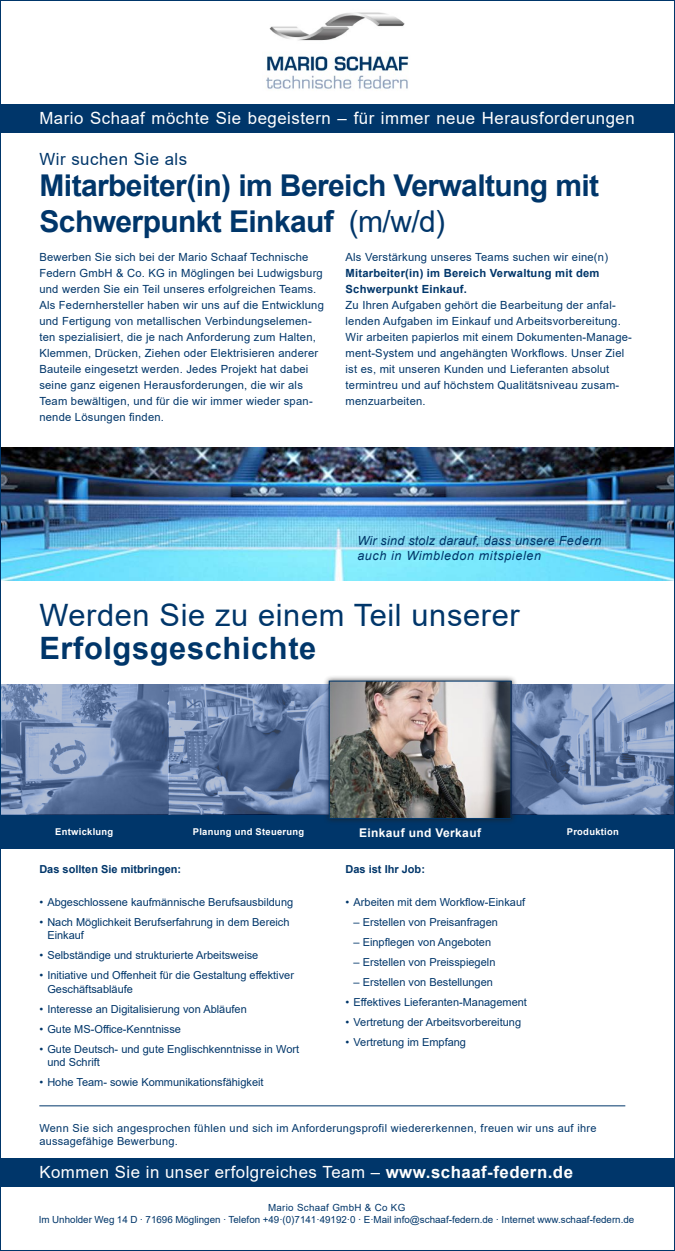
<style>
.page{position:relative;width:675px;height:1251px;background:#fff}
.page>*{position:absolute;margin:0;border:0;box-sizing:border-box;transform-origin:0 0}
.t1{font:30.8px "Arial";letter-spacing:.02em;color:#00366a}
.t2{font:700 30.8px "Arial";letter-spacing:.02em;color:#00366a}
.t3{font:700 30px/36px "Arial";letter-spacing:-.02em;color:#00366a}
.t4{font:16.8px "Arial";letter-spacing:.03em;color:#fff}
.t5{font:16.8px "Arial";letter-spacing:.03em;color:#00366a}
.t6{font:italic 12.6px/15.1px "Arial";letter-spacing:.05em;color:#00366a}
.t7{font:700 12px "Arial";letter-spacing:.03em;color:#fff}
.t8{font:11.2px/16px "Arial";letter-spacing:.02em;color:#00366a}
.t9{font:700 11.2px/16px "Arial";letter-spacing:.02em;color:#00366a}
.t10{font:11px/13.2px "Arial";color:#00366a}
.t11{font:11px/13.2px "Arial";letter-spacing:.03em;color:#00366a}
.t12{font:700 11px "Arial";color:#00366a}
.t13{font:9.8px/11.8px "Arial";color:#00366a;text-align:center}
.t14{font:700 9.4px "Arial";letter-spacing:.03em;color:#fff}
.s1{font-weight:400}
.s2{font-weight:700}
</style>
<div class="page">
<div style="left:0;top:814px;width:674px;height:34px;background:#00366a"></div>
<div style="left:0;top:104px;width:674px;height:29px;background:#00366a"></div>
<img style="left:266px;top:12px;width:143px;height:77px">
<div style="left:0;top:1158px;width:674px;height:28px;background:#00366a"></div>
<hr style="left:39px;top:1105px;width:586px;height:1px;background:#00366a">
<div style="left:323px;top:674px;width:194px;height:150px;background:#221f1f;opacity:.75"></div>
<img style="left:331px;top:682px;width:178px;height:134px">
<div style="left:329px;top:680px;width:182px;height:138px;border:1px solid #00366a"></div>
<svg style="left:2px;top:684px;width:327px;height:130px;background:#6c82a9"></svg>
<svg style="left:511px;top:684px;width:162px;height:130px;background:#778cb2"></svg>
<img style="left:2px;top:447px;width:671px;height:133px">
<h3 class="t4" style="left:39px;top:112px;width:597px">Mario Schaaf möchte Sie begeistern – für immer neue Herausforderungen</h3>
<h3 class="t5" style="left:40px;top:153px;width:149px">Wir suchen Sie als</h3>
<h2 class="t3" style="left:40px;top:170px;width:561px">Mitarbeiter(in) im Bereich Verwaltung mit<br>Schwerpunkt Einkauf <span class="s1">(m/w/d)</span></h2>
<p class="t8" style="left:39px;top:250px;width:286px">Bewerben Sie sich bei der Mario Schaaf Technische Federn GmbH &amp; Co. KG in Möglingen bei Ludwigsburg und werden Sie ein Teil unseres erfolgreichen Teams.<br>Als Federnhersteller haben wir uns auf die Entwicklung und Fertigung von metallischen Verbindungselemen&shy;ten spezialisiert, die je nach Anforderung zum Halten, Klemmen, Drücken, Ziehen oder Elektrisieren anderer Bauteile eingesetzt werden. Jedes Projekt hat dabei seine ganz eigenen Herausforderungen, die wir als Team bewältigen, und für die wir immer wieder span&shy;nende Lösungen finden.</p>
<p class="t8" style="left:345px;top:250px;width:264px">Als Verstärkung unseres Teams suchen wir eine(n)</p>
<p class="t9" style="left:345px;top:266px;width:255px">Mitarbeiter(in) im Bereich Verwaltung mit dem<br>Schwerpunkt Einkauf.</p>
<p class="t8" style="left:345px;top:298px;width:288px">Zu Ihren Aufgaben gehört die Bearbeitung der anfal&shy;lenden Aufgaben im Einkauf und Arbeitsvorbereitung.<br>Wir arbeiten papierlos mit einem Dokumenten-Manage&shy;ment-System und angehängten Workflows. Unser Ziel ist es, mit unseren Kunden und Lieferanten absolut termintreu und auf höchstem Qualitätsniveau zusam&shy;menzuarbeiten.</p>
<p class="t6" style="left:357px;top:534px;width:246px">Wir sind stolz darauf, dass unsere Federn auch in Wimbledon mitspielen</p>
<h1 class="t1" style="left:39px;top:603px;width:482px">Werden Sie zu einem Teil unserer</h1>
<h1 class="t2" style="left:39px;top:636px;width:278px">Erfolgsgeschichte</h1>
<p class="t14" style="left:55px;top:828px;width:60px">Entwicklung</p>
<p class="t14" style="left:193px;top:828px;width:113px">Planung und Steuerung</p>
<p class="t7" style="left:359px;top:828px;width:123px">Einkauf und Verkauf</p>
<p class="t14" style="left:567px;top:828px;width:54px">Produktion</p>
<p class="t12" style="left:39px;top:864px;width:143px">Das sollten Sie mitbringen:</p>
<p class="t10" style="left:39px;top:896px;width:255px">• Abgeschlossene kaufmännische Berufsausbildung</p>
<p class="t10" style="left:47px;top:916px;width:244px;text-indent:-8px">• Nach Möglichkeit Berufserfahrung in dem Bereich<br>Einkauf</p>
<p class="t10" style="left:39px;top:949px;width:220px">• Selbständige und strukturierte Arbeitsweise</p>
<p class="t10" style="left:47px;top:968px;width:248px;text-indent:-8px">• Initiative und Offenheit für die Gestaltung effektiver<br>Geschäftsabläufe</p>
<p class="t10" style="left:39px;top:1002px;width:209px">• Interesse an Digitalisierung von Abläufen</p>
<p class="t10" style="left:39px;top:1021px;width:143px">• Gute MS-Office-Kenntnisse</p>
<p class="t10" style="left:47px;top:1042px;width:253px;text-indent:-8px">• Gute Deutsch- und gute Englischkenntnisse in Wort und Schrift</p>
<p class="t10" style="left:39px;top:1076px;width:226px">• Hohe Team- sowie Kommunikationsfähigkeit</p>
<p class="t12" style="left:345px;top:864px;width:81px">Das ist Ihr Job:</p>
<p class="t10" style="left:345px;top:895px;width:181px">• Arbeiten mit dem Workflow-Einkauf</p>
<p class="t10" style="left:353px;top:916px;width:146px">– Erstellen von Preisanfragen</p>
<p class="t10" style="left:353px;top:935px;width:139px">– Einpflegen von Angeboten</p>
<p class="t10" style="left:353px;top:956px;width:143px">– Erstellen von Preisspiegeln</p>
<p class="t10" style="left:353px;top:976px;width:141px">– Erstellen von Bestellungen</p>
<p class="t10" style="left:345px;top:995px;width:183px">• Effektives Lieferanten-Management</p>
<p class="t10" style="left:345px;top:1016px;width:177px">• Vertretung der Arbeitsvorbereitung</p>
<p class="t10" style="left:345px;top:1036px;width:122px">• Vertretung im Empfang</p>
<p class="t11" style="left:39px;top:1121px;width:559px">Wenn Sie sich angesprochen fühlen und sich im Anforderungsprofil wiedererkennen, freuen wir uns auf ihre aussagefähige Bewerbung.</p>
<h3 class="t4" style="left:39px;top:1165px;width:535px">Kommen Sie in unser erfolgreiches Team – <span class="s2">www.schaaf-federn.de</span></h3>
<p class="t13" style="left:39px;top:1202px;width:597px">Mario Schaaf GmbH &amp; Co KG<br>Im Unholder Weg 14 D · 71696 Möglingen · Telefon +49·(0)7141·49192·0 · E·Mail info@schaaf-federn.de · Internet www.schaaf-federn.de</p>
</div>
